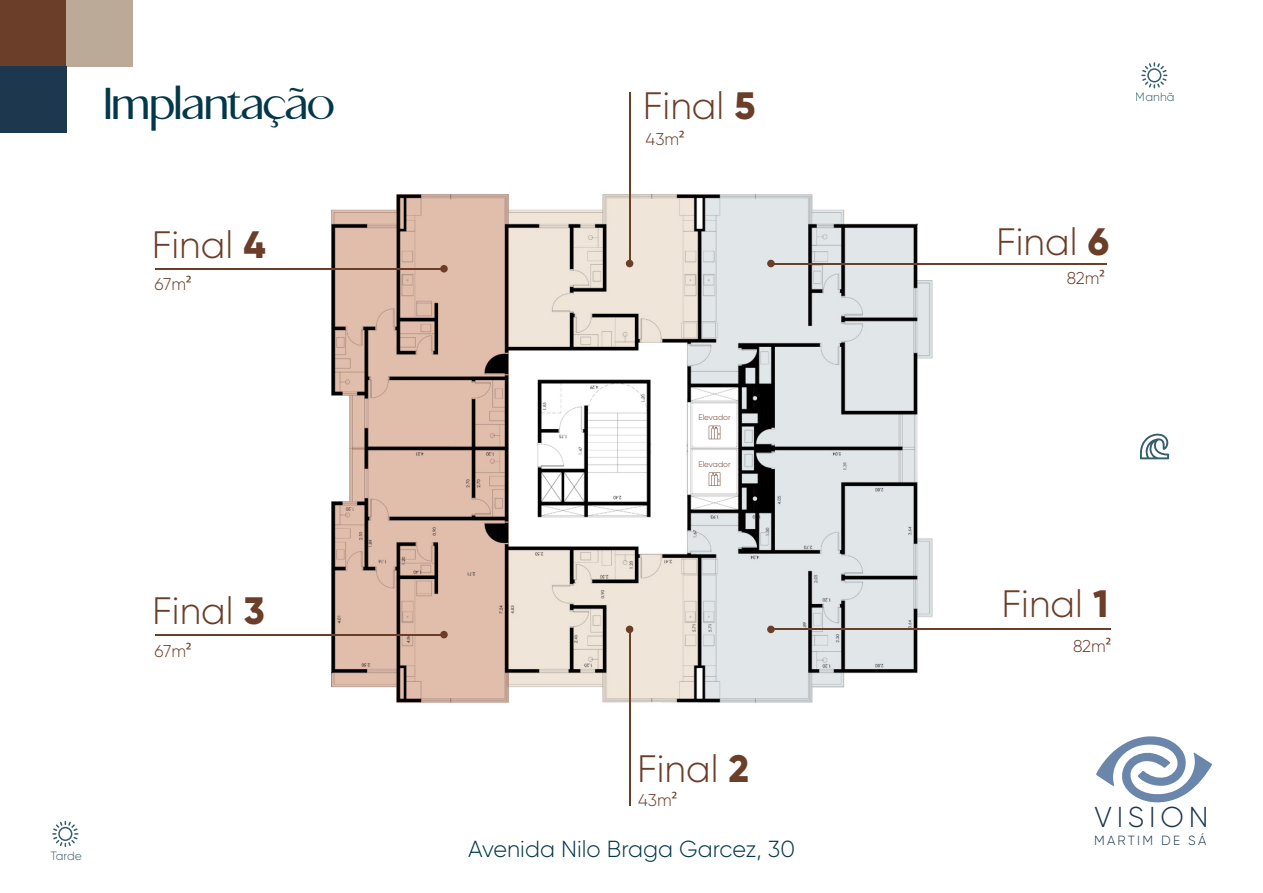
<style>
.page{position:relative;width:1263px;height:893px;background:#fff}
.page>*{position:absolute;margin:0;border:0;box-sizing:border-box;transform-origin:0 0}
.t1{font:44.55px "APOLLO";color:#023849}
.t2{font:300 38.1px "Gilroy";color:#6b3e29}
.t3{font:300 28.8px "Gilroy";letter-spacing:.17em;color:#1d374f}
.t4{font:300 23.25px "Gilroy";color:#023849}
.t5{font:300 17.1px "Gilroy";color:#6b3e29}
.t6{font:300 13.2px "Gilroy";letter-spacing:.17em;color:#1d374f}
.t7{font:300 12px "Gilroy";color:#023849}
.t8{font:300 8.1px "Gilroy";color:#6b3e29}
.s1{font-weight:800}
.s2{font-family:"Myriad Pro";font-weight:400}
</style>
<div class="page">
<img style="left:331px;top:92px;width:810px;height:712px">
<div style="left:0;top:0;width:66px;height:66px;background:#6b3e29"></div>
<div style="left:66px;top:0;width:66px;height:66px;background:#baaa97"></div>
<div style="left:0;top:66px;width:66px;height:66px;background:#1d374f"></div>
<svg style="left:1140px;top:434px;width:29px;height:25px"></svg>
<hr style="left:155px;top:268px;width:286px;height:2px;background:#6b3e29">
<hr style="left:155px;top:634px;width:286px;height:2px;background:#6b3e29">
<hr style="left:771px;top:263px;width:336px;height:1px;background:#6b3e29">
<hr style="left:771px;top:628px;width:340px;height:2px;background:#6b3e29">
<hr style="left:629px;top:92px;width:1px;height:172px;background:#6b3e29">
<hr style="left:629px;top:629px;width:1px;height:177px;background:#6b3e29">
<svg style="left:1141px;top:62px;width:26px;height:26px"></svg>
<svg style="left:52px;top:821px;width:26px;height:26px"></svg>
<div style="left:440px;top:631px;width:8px;height:7px;background:#6b3e29;border-radius:50%"></div>
<div style="left:626px;top:626px;width:7px;height:7px;background:#6b3e29;border-radius:50%"></div>
<div style="left:767px;top:626px;width:8px;height:7px;background:#6b3e29;border-radius:50%"></div>
<div style="left:767px;top:260px;width:8px;height:7px;background:#6b3e29;border-radius:50%"></div>
<div style="left:626px;top:260px;width:7px;height:7px;background:#6b3e29;border-radius:50%"></div>
<svg style="left:1095px;top:736px;width:117px;height:67px"></svg>
<div style="left:440px;top:265px;width:8px;height:8px;background:#6b3e29;border-radius:50%"></div>
<svg style="left:709px;top:426px;width:11px;height:13px"></svg>
<svg style="left:709px;top:472px;width:11px;height:14px"></svg>
<p class="t1" style="left:104px;top:75px;width:232px">Implantação</p>
<p class="t2" style="left:152px;top:222px;width:115px">Final <span class="s1">4</span></p>
<p class="t5" style="left:155px;top:273px;width:39px">67m<span class="s2">²</span></p>
<p class="t2" style="left:152px;top:587px;width:114px">Final <span class="s1">3</span></p>
<p class="t5" style="left:155px;top:640px;width:39px">67m<span class="s2">²</span></p>
<p class="t7" style="left:50px;top:848px;width:33px">Tarde</p>
<p class="t2" style="left:643px;top:82px;width:114px">Final <span class="s1">5</span></p>
<p class="t5" style="left:646px;top:129px;width:40px">43m<span class="s2">²</span></p>
<p class="t8" style="left:698px;top:412px;width:34px">Elevador</p>
<p class="t8" style="left:698px;top:460px;width:34px">Elevador</p>
<p class="t2" style="left:637px;top:745px;width:113px">Final <span class="s1">2</span></p>
<p class="t5" style="left:638px;top:790px;width:40px">43m<span class="s2">²</span></p>
<p class="t4" style="left:468px;top:835px;width:328px">Avenida Nilo Braga Garcez, 30</p>
<p class="t7" style="left:1136px;top:90px;width:40px">Manhã</p>
<p class="t2" style="left:996px;top:218px;width:115px">Final <span class="s1">6</span></p>
<p class="t5" style="left:1067px;top:268px;width:40px">82m<span class="s2">²</span></p>
<p class="t2" style="left:1001px;top:580px;width:109px">Final <span class="s1">1</span></p>
<p class="t5" style="left:1073px;top:635px;width:40px">82m<span class="s2">²</span></p>
<p class="t3" style="left:1094px;top:800px;width:116px">VISION</p>
<p class="t6" style="left:1094px;top:832px;width:114px">MARTIM DE SÁ</p>
</div>
